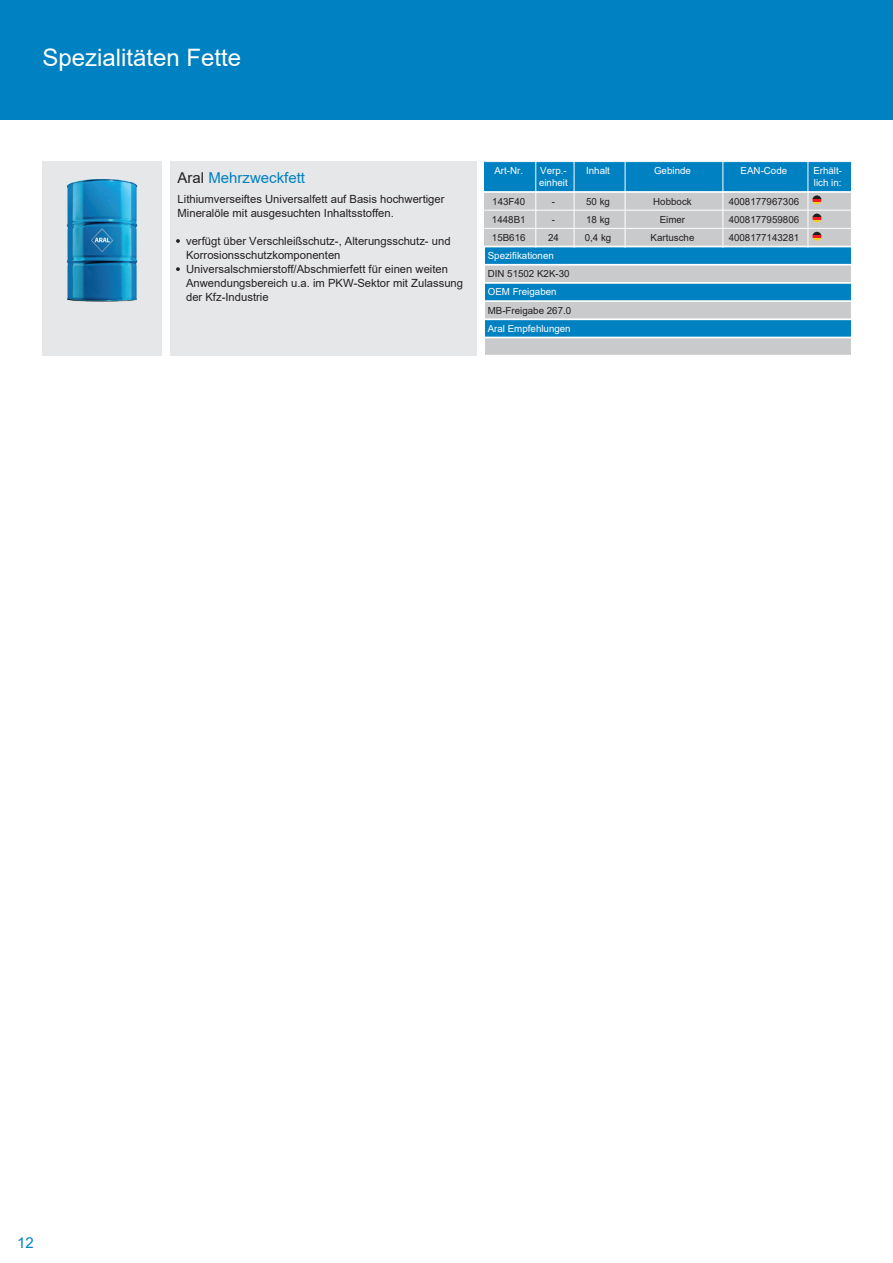
<style>
.page{position:relative;width:893px;height:1263px;background:#fff}
.page>*{position:absolute;margin:0;border:0;box-sizing:border-box;transform-origin:0 0}
.t1{font:24px "Arial";color:#fff}
.t2{font:15px "Arial";color:#0081c1}
.t3{font:11.25px/14.1px "Arial";color:#231f20}
.t4{font:9.75px "Arial";color:#231f20}
.t5{font:9.75px/12.1px "Arial";color:#fff}
.s1{color:#231f20}
</style>
<div class="page">
<div style="left:0;top:0;width:893px;height:119px;background:#0081c1"></div>
<div style="left:170px;top:162px;width:306px;height:194px;background:#e6e7e9"></div>
<div style="left:43px;top:162px;width:119px;height:194px;background:#e6e7e9"></div>
<div style="left:485px;top:337px;width:365px;height:19px;background:#c9cacc"></div>
<hr style="left:485px;top:355px;width:365px;height:1px;background:#fff">
<div style="left:485px;top:319px;width:365px;height:18px;background:#0081c1"></div>
<hr style="left:485px;top:337px;width:365px;height:1px;background:#fff">
<div style="left:485px;top:301px;width:365px;height:18px;background:#c9cacc"></div>
<hr style="left:485px;top:318px;width:365px;height:2px;background:#fff">
<div style="left:485px;top:283px;width:365px;height:18px;background:#0081c1"></div>
<hr style="left:485px;top:300px;width:365px;height:2px;background:#fff">
<div style="left:485px;top:265px;width:365px;height:18px;background:#c9cacc"></div>
<hr style="left:485px;top:282px;width:365px;height:2px;background:#fff">
<div style="left:485px;top:247px;width:365px;height:18px;background:#0081c1"></div>
<hr style="left:485px;top:264px;width:365px;height:2px;background:#fff">
<div style="left:808px;top:228px;width:42px;height:19px;background:#c9cacc"></div>
<hr style="left:808px;top:246px;width:42px;height:1px;background:#fff">
<div style="left:723px;top:228px;width:85px;height:19px;background:#c9cacc"></div>
<hr style="left:723px;top:246px;width:85px;height:1px;background:#fff">
<div style="left:625px;top:228px;width:98px;height:19px;background:#c9cacc"></div>
<hr style="left:625px;top:246px;width:98px;height:1px;background:#fff">
<div style="left:574px;top:228px;width:51px;height:19px;background:#c9cacc"></div>
<hr style="left:574px;top:246px;width:51px;height:1px;background:#fff">
<div style="left:536px;top:228px;width:38px;height:19px;background:#c9cacc"></div>
<hr style="left:536px;top:246px;width:38px;height:1px;background:#fff">
<div style="left:485px;top:228px;width:51px;height:19px;background:#c9cacc"></div>
<hr style="left:485px;top:246px;width:51px;height:1px;background:#fff">
<div style="left:808px;top:210px;width:42px;height:18px;background:#c9cacc"></div>
<hr style="left:808px;top:228px;width:42px;height:1px;background:#fff">
<div style="left:723px;top:210px;width:85px;height:18px;background:#c9cacc"></div>
<hr style="left:723px;top:228px;width:85px;height:1px;background:#fff">
<div style="left:625px;top:210px;width:98px;height:18px;background:#c9cacc"></div>
<hr style="left:625px;top:228px;width:98px;height:1px;background:#fff">
<div style="left:574px;top:210px;width:51px;height:18px;background:#c9cacc"></div>
<hr style="left:574px;top:228px;width:51px;height:1px;background:#fff">
<div style="left:536px;top:210px;width:38px;height:18px;background:#c9cacc"></div>
<hr style="left:536px;top:228px;width:38px;height:1px;background:#fff">
<div style="left:485px;top:210px;width:51px;height:18px;background:#c9cacc"></div>
<hr style="left:485px;top:228px;width:51px;height:1px;background:#fff">
<div style="left:808px;top:192px;width:42px;height:18px;background:#c9cacc"></div>
<hr style="left:808px;top:210px;width:42px;height:1px;background:#fff">
<div style="left:723px;top:192px;width:85px;height:18px;background:#c9cacc"></div>
<hr style="left:723px;top:210px;width:85px;height:1px;background:#fff">
<div style="left:625px;top:192px;width:98px;height:18px;background:#c9cacc"></div>
<svg style="left:723px;top:193px;width:1px;height:53px"></svg>
<hr style="left:625px;top:210px;width:98px;height:1px;background:#fff">
<div style="left:574px;top:192px;width:51px;height:18px;background:#c9cacc"></div>
<svg style="left:625px;top:193px;width:1px;height:53px"></svg>
<hr style="left:574px;top:210px;width:51px;height:1px;background:#fff">
<div style="left:536px;top:192px;width:38px;height:18px;background:#c9cacc"></div>
<svg style="left:574px;top:193px;width:1px;height:53px"></svg>
<hr style="left:536px;top:210px;width:38px;height:1px;background:#fff">
<div style="left:485px;top:192px;width:51px;height:18px;background:#c9cacc"></div>
<svg style="left:535px;top:193px;width:1px;height:53px"></svg>
<hr style="left:485px;top:210px;width:51px;height:1px;background:#fff">
<div style="left:808px;top:162px;width:42px;height:30px;background:#0081c1"></div>
<hr style="left:808px;top:191px;width:42px;height:2px;background:#fff">
<div style="left:723px;top:162px;width:85px;height:30px;background:#0081c1"></div>
<hr style="left:808px;top:162px;width:1px;height:30px;background:#fff">
<hr style="left:723px;top:191px;width:85px;height:2px;background:#fff">
<div style="left:625px;top:162px;width:98px;height:30px;background:#0081c1"></div>
<hr style="left:723px;top:162px;width:1px;height:30px;background:#fff">
<hr style="left:625px;top:191px;width:98px;height:2px;background:#fff">
<div style="left:574px;top:162px;width:51px;height:30px;background:#0081c1"></div>
<hr style="left:625px;top:162px;width:1px;height:30px;background:#fff">
<hr style="left:574px;top:191px;width:51px;height:2px;background:#fff">
<div style="left:536px;top:162px;width:38px;height:30px;background:#0081c1"></div>
<hr style="left:574px;top:162px;width:1px;height:30px;background:#fff">
<hr style="left:536px;top:191px;width:38px;height:2px;background:#fff">
<div style="left:485px;top:162px;width:51px;height:30px;background:#0081c1"></div>
<hr style="left:535px;top:162px;width:1px;height:30px;background:#fff">
<hr style="left:485px;top:191px;width:51px;height:2px;background:#fff">
<img style="left:66px;top:179px;width:72px;height:123px">
<svg style="left:176px;top:239px;width:4px;height:4px"></svg>
<svg style="left:176px;top:267px;width:4px;height:4px"></svg>
<svg style="left:808px;top:193px;width:13px;height:53px"></svg>
<h1 class="t1" style="left:43px;top:41px;width:200px">Spezialitäten Fette</h1>
<h2 class="t2" style="left:178px;top:168px;width:129px"><span class="s1">Aral</span> Mehrzweckfett</h2>
<p class="t3" style="left:178px;top:192px;width:268px">Lithiumverseiftes Universalfett auf Basis hochwertiger<br>Mineralöle mit ausgesuchten Inhaltsstoffen.</p>
<p class="t3" style="left:186px;top:234px;width:278px">verfügt über Verschleißschutz-, Alterungsschutz- und Korrosionsschutzkomponenten Universalschmierstoff/Abschmierfett für einen weiten Anwendungsbereich u.a. im PKW-Sektor mit Zulassung der Kfz-Industrie</p>
<p class="t5" style="left:494px;top:165px;width:30px">Art-Nr.</p>
<p class="t5" style="left:539px;top:165px;width:30px">Verp.- einheit</p>
<p class="t5" style="left:586px;top:165px;width:25px">Inhalt</p>
<p class="t5" style="left:654px;top:165px;width:38px">Gebinde</p>
<p class="t5" style="left:741px;top:165px;width:48px">EAN-Code</p>
<p class="t5" style="left:813px;top:165px;width:30px">Erhält&shy;lich in:</p>
<p class="t4" style="left:492px;top:194px;width:35px">143F40</p>
<p class="t4" style="left:552px;top:194px;width:5px">-</p>
<p class="t4" style="left:586px;top:194px;width:25px">50 kg</p>
<p class="t4" style="left:653px;top:194px;width:40px">Hobbock</p>
<p class="t4" style="left:729px;top:194px;width:72px">4008177967306</p>
<p class="t4" style="left:492px;top:213px;width:35px">1448B1</p>
<p class="t4" style="left:552px;top:213px;width:5px">-</p>
<p class="t4" style="left:586px;top:213px;width:25px">18 kg</p>
<p class="t4" style="left:660px;top:213px;width:27px">Eimer</p>
<p class="t4" style="left:729px;top:213px;width:72px">4008177959806</p>
<p class="t4" style="left:492px;top:231px;width:35px">15B616</p>
<p class="t4" style="left:548px;top:231px;width:12px">24</p>
<p class="t4" style="left:585px;top:231px;width:28px">0,4 kg</p>
<p class="t4" style="left:651px;top:231px;width:45px">Kartusche</p>
<p class="t4" style="left:729px;top:231px;width:72px">4008177143281</p>
<p class="t5" style="left:488px;top:249px;width:68px">Spezifikationen</p>
<p class="t4" style="left:488px;top:267px;width:83px">DIN 51502 K2K-30</p>
<p class="t5" style="left:488px;top:286px;width:70px">OEM Freigaben</p>
<p class="t4" style="left:488px;top:303px;width:85px">MB-Freigabe 267.0</p>
<p class="t5" style="left:488px;top:322px;width:84px">Aral Empfehlungen</p>
<h2 class="t2" style="left:17px;top:1232px;width:18px">12</h2>
</div>
